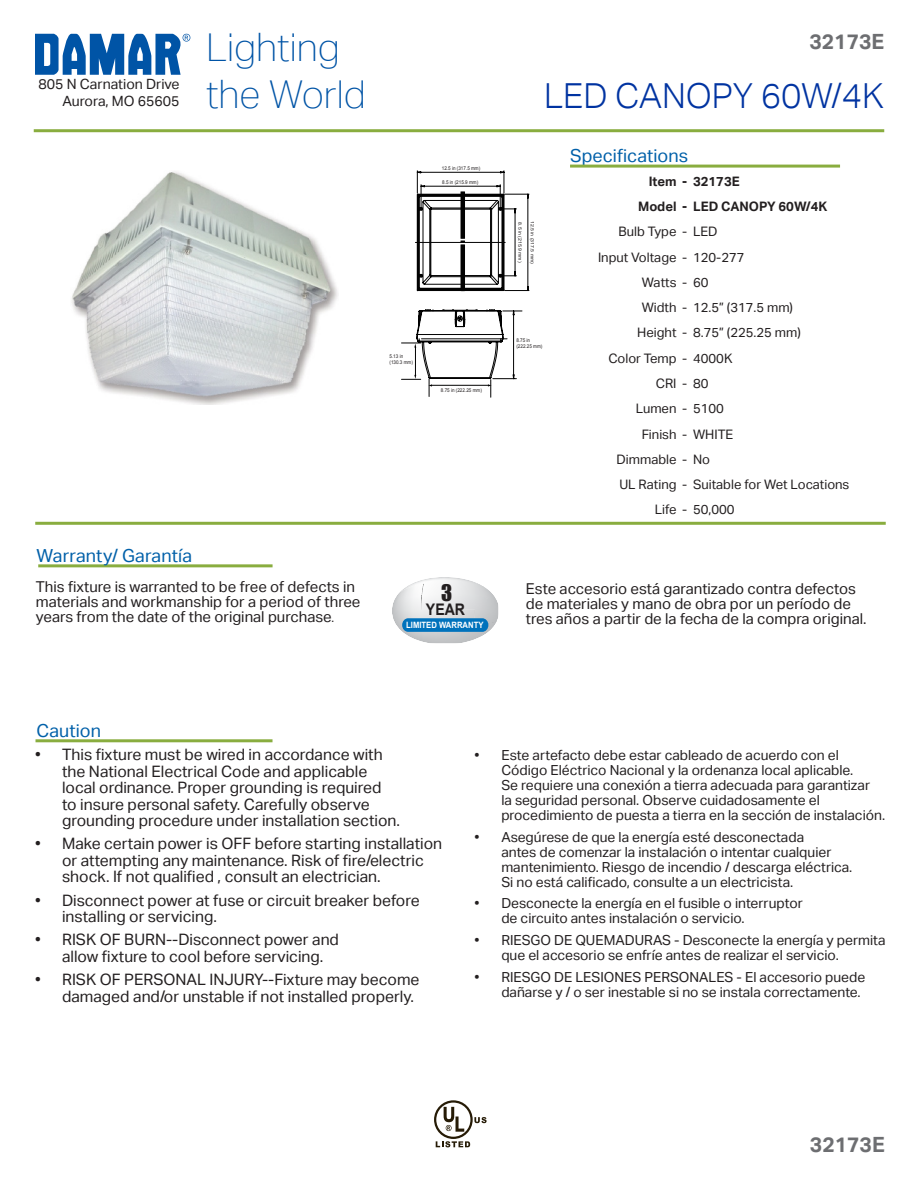
<style>
.page{position:relative;width:918px;height:1188px;background:#fff}
.page>*{position:absolute;margin:0;border:0;box-sizing:border-box;transform-origin:0 0}
.t1{font:100 38.4px/46px "Aktiv Grotesk";color:#0054a6}
.t2{font:300 34.5px "Aktiv Grotesk";color:#0033a1}
.t3{font:700 21px "Aktiv Grotesk";color:#6d6e71}
.t4{font:21px "Impact";color:#231f20}
.t5{font:18px "Aktiv Grotesk";letter-spacing:.005em;color:#0060a9}
.t6{font:700 15.9px "Arial";color:#231f20;scale:.88 1}
.t7{font:15.75px/16.5px "Aktiv Grotesk";color:#231f20}
.t8{font:15px/15px "Aktiv Grotesk";color:#231f20}
.t9{font:14.1px/17px "Aktiv Grotesk";color:#231f20;text-align:right}
.t10{font:13.8px/15px "Aktiv Grotesk";color:#231f20}
.t11{font:13.05px "Aktiv Grotesk";color:#231f20}
.t12{font:700 13.05px "Aktiv Grotesk";color:#231f20}
.t13{font:700 8.7px "Arial";color:#fff;scale:.88 1}
.t14{font:5.1px/6.1px "Arial";color:#231f20;scale:.9 1}
.t15{font:4.65px "Arial";color:#231f20;scale:1.11 1}
.s1{font-size:12px}
</style>
<div class="page">
<hr style="left:34px;top:129px;width:850px;height:3px;background:#89ad3f">
<hr style="left:570px;top:165px;width:270px;height:3px;background:#89ad3f">
<img style="left:71px;top:171px;width:267px;height:233px">
<hr style="left:35px;top:522px;width:851px;height:3px;background:#89ad3f">
<svg style="left:434px;top:1100px;width:53px;height:47px"></svg>
<svg style="left:401px;top:170px;width:129px;height:228px"></svg>
<svg style="left:35px;top:34px;width:155px;height:41px"></svg>
<hr style="left:36px;top:739px;width:237px;height:3px;background:#89ad3f">
<hr style="left:38px;top:564px;width:235px;height:3px;background:#89ad3f">
<img style="left:392px;top:593px;width:87px;height:50px">
<img style="left:399px;top:577px;width:99px;height:49px">
<img style="left:471px;top:581px;width:26px;height:56px">
<div style="left:402px;top:618px;width:86px;height:14px;background:#0072bc;border-radius:6px"></div>
<p class="t9" style="left:39px;top:76px;width:143px">805 N Carnation Drive<br>Aurora, MO 65605</p>
<h1 class="t1" style="left:206px;top:28px;width:161px">Lighting the World</h1>
<h3 class="t3" style="left:809px;top:34px;width:76px">32173E</h3>
<h2 class="t2" style="left:544px;top:76px;width:342px">LED CANOPY 60W/4K</h2>
<p class="t14" style="left:442px;top:165px;width:44px">12.5 in (317.5 mm)</p>
<p class="t14" style="left:442px;top:179px;width:41px">8.5 in (215.9 mm)</p>
<p class="t14" style="left:389px;top:353px;width:28px">5.13 in (130.3 mm)</p>
<p class="t14" style="left:441px;top:387px;width:47px">8.75 in (222.25 mm)</p>
<p class="t15" style="left:534px;top:221px;width:40px;rotate:90deg">12.5 in (317.5 mm)</p>
<p class="t15" style="left:522px;top:222px;width:38px;rotate:90deg">8.5 in (215.9 mm)</p>
<p class="t14" style="left:516px;top:337px;width:30px">8.75 in (222.25 mm)</p>
<h3 class="t5" style="left:570px;top:145px;width:120px">Specifications</h3>
<p class="t12" style="left:649px;top:176px;width:29px">Item</p>
<p class="t12" style="left:693px;top:176px;width:48px">32173E</p>
<p class="t12" style="left:638px;top:201px;width:40px">Model</p>
<p class="t12" style="left:693px;top:201px;width:136px">LED CANOPY 60W/4K</p>
<p class="t11" style="left:618px;top:227px;width:60px">Bulb Type</p>
<p class="t11" style="left:693px;top:227px;width:26px">LED</p>
<p class="t11" style="left:598px;top:250px;width:80px">Input Voltage</p>
<p class="t11" style="left:693px;top:252px;width:53px">120 277</p>
<p class="t11" style="left:642px;top:275px;width:36px">Watts</p>
<p class="t11" style="left:693px;top:277px;width:17px">60</p>
<p class="t11" style="left:642px;top:300px;width:36px">Width</p>
<p class="t11" style="left:693px;top:302px;width:102px">12.5” (317.5 mm)</p>
<p class="t11" style="left:637px;top:325px;width:41px">Height</p>
<p class="t11" style="left:693px;top:328px;width:109px">8.75” (225.25 mm)</p>
<p class="t11" style="left:608px;top:351px;width:70px">Color Temp</p>
<p class="t11" style="left:693px;top:353px;width:41px">4000K</p>
<p class="t11" style="left:656px;top:378px;width:22px">CRI</p>
<p class="t11" style="left:693px;top:378px;width:17px">80</p>
<p class="t11" style="left:636px;top:401px;width:42px">Lumen</p>
<p class="t11" style="left:693px;top:403px;width:32px">5100</p>
<p class="t11" style="left:642px;top:426px;width:36px">Finish</p>
<p class="t11" style="left:693px;top:429px;width:42px">WHITE</p>
<p class="t11" style="left:617px;top:452px;width:61px">Dimmable</p>
<p class="t11" style="left:693px;top:452px;width:19px">No</p>
<p class="t11" style="left:619px;top:477px;width:59px">UL Rating</p>
<p class="t11" style="left:693px;top:477px;width:158px">Suitable for Wet Locations</p>
<p class="t11" style="left:655px;top:502px;width:23px">Life</p>
<p class="t11" style="left:693px;top:505px;width:43px">50,000</p>
<h3 class="t5" style="left:37px;top:545px;width:157px">Warranty/ Garantía</h3>
<p class="t8" style="left:36px;top:579px;width:326px">This fixture is warranted to be free of defects in materials and workmanship for a period of three years from the date of the original purchase<span class="s1">.</span></p>
<h3 class="t4" style="left:441px;top:582px;width:13px">3</h3>
<p class="t6" style="left:426px;top:600px;width:46px">YEAR</p>
<p class="t13" style="left:406px;top:620px;width:89px">LIMITED WARRANTY</p>
<p class="t8" style="left:526px;top:581px;width:342px">Este accesorio está garantizado contra defectos de materiales y mano de obra por un período de tres años a partir de la fecha de la compra original.</p>
<h3 class="t5" style="left:37px;top:720px;width:66px">Caution</h3>
<p class="t7" style="left:62px;top:748px;width:339px;text-indent:-27px">• This fixture must be wired in accordance with the National Electrical Code and applicable local ordinance. Proper grounding is required to insure personal safety. Carefully observe grounding procedure under installation section.</p>
<p class="t7" style="left:62px;top:837px;width:382px;text-indent:-27px">• Make certain power is OFF before starting installation or attempting any maintenance. Risk of fire/electric shock. If not qualified , consult an electrician.</p>
<p class="t7" style="left:62px;top:893px;width:359px;text-indent:-27px">• Disconnect power at fuse or circuit breaker before installing or servicing.</p>
<p class="t7" style="left:62px;top:933px;width:278px;text-indent:-27px">• RISK OF BURN--Disconnect power and allow fixture to cool before servicing.</p>
<p class="t7" style="left:62px;top:973px;width:359px;text-indent:-27px">• RISK OF PERSONAL INJURY--Fixture may become damaged and/or unstable if not installed properly.</p>
<p class="t10" style="left:501px;top:748px;width:385px;text-indent:-27px">• Este artefacto debe estar cableado de acuerdo con el Código Eléctrico Nacional y la ordenanza local aplicable.<br>Se requiere una conexión a tierra adecuada para garantizar<br>la seguridad personal. Observe cuidadosamente el procedimiento de puesta a tierra en la sección de instalación.</p>
<p class="t10" style="left:501px;top:830px;width:353px;text-indent:-27px">• Asegúrese de que la energía esté desconectada<br>antes de comenzar la instalación o intentar cualquier mantenimiento. Riesgo de incendio / descarga eléctrica.<br>Si no está calificado, consulte a un electricista.</p>
<p class="t10" style="left:501px;top:897px;width:303px;text-indent:-27px">• Desconecte la energía en el fusible o interruptor de circuito antes instalación o servicio.</p>
<p class="t10" style="left:501px;top:934px;width:386px;text-indent:-27px">• RIESGO DE QUEMADURAS - Desconecte la energía y permita que el accesorio se enfríe antes de realizar el servicio.</p>
<p class="t10" style="left:501px;top:970px;width:365px;text-indent:-27px">• RIESGO DE LESIONES PERSONALES - El accesorio puede dañarse y / o ser inestable si no se instala correctamente.</p>
<h3 class="t3" style="left:810px;top:1136px;width:76px">32173E</h3>
</div>
